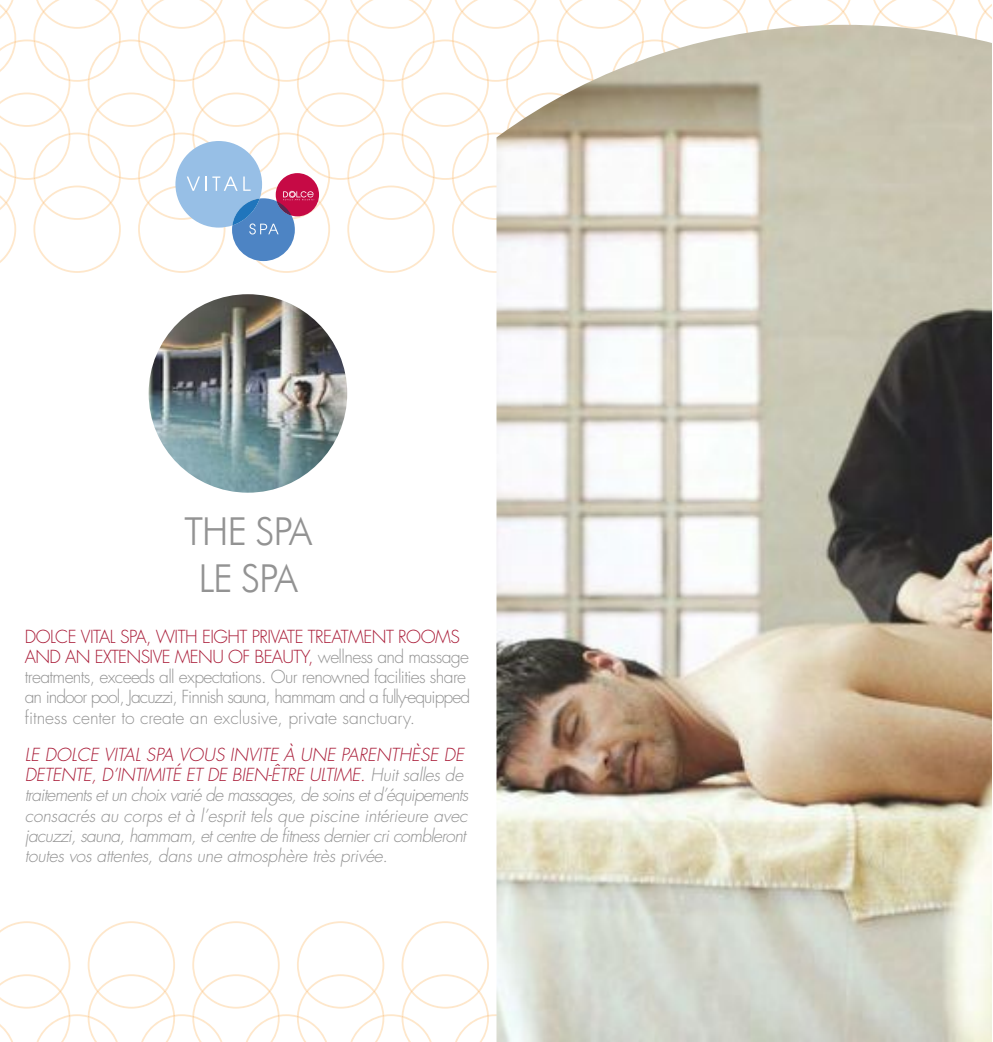
<style>
.page{position:relative;width:993px;height:1042px;background:#fff}
.page>*{position:absolute;margin:0;border:0;box-sizing:border-box;transform-origin:0 0}
.t1{font:300 38.5px/47.2px "Futura BT";letter-spacing:-.035em;color:#939393;text-align:center}
.t2{font:italic 300 17.5px/20.1px "Futura";letter-spacing:-.015em;color:#939393}
.t3{font:300 17.5px/20.1px "Futura";letter-spacing:-.035em;color:#939393}
.s1{color:#a91b37}
</style>
<div class="page">
<svg style="left:0;top:921px;width:992px;height:121px"></svg>
<img style="left:496px;top:273px;width:494px;height:769px">
<img style="left:148px;top:294px;width:199px;height:199px;border-radius:50%">
<svg style="left:0;top:0;width:992px;height:273px"></svg>
<h1 class="t1" style="left:184px;top:507px;width:130px">THE SPA<br>LE SPA</h1>
<p class="t3" style="left:25px;top:627px;width:446px"><span class="s1">DOLCE VITAL SPA, WITH EIGHT PRIVATE TREATMENT ROOMS AND AN EXTENSIVE MENU OF BEAUTY,</span> wellness and massage treatments, exceeds all expectations. Our renowned facilities share an indoor pool, Jacuzzi, Finnish sauna, hammam and a fully-equipped fitness center to create an exclusive, private sanctuary.</p>
<p class="t2" style="left:25px;top:745px;width:445px"><span class="s1">LE DOLCE VITAL SPA VOUS INVITE À UNE PARENTHÈSE DE DETENTE, D’INTIMITÉ ET DE BIEN-ÊTRE ULTIME.</span> Huit salles de traitements et un choix varié de massages, de soins et d’équipements consacrés au corps et à l’esprit tels que piscine intérieure avec jacuzzi, sauna, hammam, et centre de fitness dernier cri combleront toutes vos attentes, dans une atmosphère très privée.</p>
</div>
